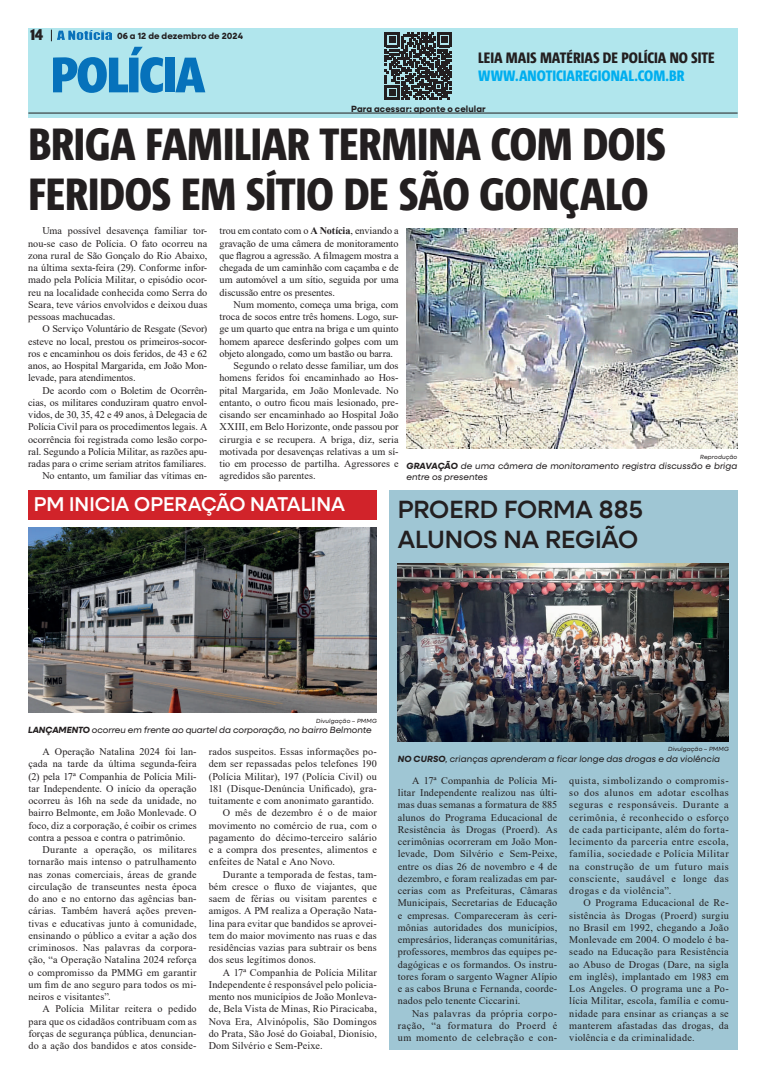
<style>
.page{position:relative;width:766px;height:1078px;background:#fff}
.page>*{position:absolute;margin:0;border:0;box-sizing:border-box;transform-origin:0 0}
.t1{font:700 51px "Prenton RP Cond";letter-spacing:-.01em;color:#0672bb}
.t2{font:800 45px/50px "Corpid Cd";letter-spacing:-.01em;color:#231f20}
.t3{font:500 25px/30px "Neulis Sans";letter-spacing:-.005em;color:#231f20}
.t4{font:500 20px "Neulis Sans";letter-spacing:-.005em;color:#fff}
.t5{font:700 16px "Prenton RP Cond";color:#231f20}
.t6{font:800 15px "Corpid Cd";color:#231f20}
.t7{font:800 15px "Corpid Cd";color:#00aeef}
.t8{font:10.2px/12.2px "Times New Roman";letter-spacing:.01em;color:#231f20;text-align:justify}
.t9{font:10.2px "Times New Roman";letter-spacing:-.01em;color:#231f20}
.t10{font:italic 9px/10.8px "Neulis Sans";letter-spacing:.005em;color:#231f20}
.t11{font:700 9px "Neulis Sans";letter-spacing:.01em;color:#231f20}
.t12{font:italic 6px "Neulis Sans";letter-spacing:.02em;color:#231f20}
.s1{font-weight:700}
</style>
<div class="page">
<div style="left:28px;top:28px;width:709px;height:90px;background:#b1e6ed"></div>
<hr style="left:28px;top:112px;width:709px;height:1px;background:#231f20">
<img style="left:58px;top:30px;width:53px;height:10px">
<div style="left:389px;top:490px;width:348px;height:559px;background:#9fc6d4"></div>
<svg style="left:385px;top:33px;width:67px;height:67px"></svg>
<img style="left:406px;top:228px;width:331px;height:220px">
<div style="left:28px;top:490px;width:349px;height:29px;background:#d1232a"></div>
<img style="left:28px;top:527px;width:349px;height:185px">
<img style="left:397px;top:563px;width:331px;height:178px">
<h3 class="t5" style="left:31px;top:24px;width:14px">14</h3>
<p class="t11" style="left:117px;top:29px;width:127px">06 a 12 de dezembro de 2024</p>
<h1 class="t1" style="left:51px;top:42px;width:155px">POLÍCIA</h1>
<h3 class="t6" style="left:478px;top:50px;width:238px">LEIA MAIS MATÉRIAS DE POLÍCIA NO SITE</h3>
<h3 class="t7" style="left:478px;top:68px;width:208px">WWW.ANOTICIAREGIONAL.COM.BR</h3>
<p class="t11" style="left:351px;top:102px;width:136px">Para acessar: aponte o celular</p>
<h2 class="t2" style="left:28px;top:120px;width:639px">BRIGA FAMILIAR TERMINA COM DOIS<br>FERIDOS EM SÍTIO DE SÃO GONÇALO</h2>
<p class="t8" style="left:28px;top:224px;width:181px;text-indent:14px">Uma possível desavença familiar tor&shy;nou-se caso de Polícia. O fato ocorreu na zona rural de São Gonçalo do Rio Abaixo, na última sexta-feira (29). Conforme infor&shy;mado pela Polícia Militar, o episódio ocor&shy;reu na localidade conhecida como Serra do Seara, teve vários envolvidos e deixou duas pessoas machucadas.</p>
<p class="t8" style="left:28px;top:322px;width:181px;text-indent:14px">O Serviço Voluntário de Resgate (Sevor) esteve no local, prestou os primeiros-socor&shy;ros e encaminhou os dois feridos, de 43 e 62 anos, ao Hospital Margarida, em João Mon&shy;levade, para atendimentos.</p>
<p class="t8" style="left:28px;top:384px;width:181px;text-align:right">De acordo com o Boletim de Ocorrên&shy;cias, os militares conduziram quatro envol&shy;vidos, de 30, 35, 42 e 49 anos, à Delegacia de Polícia Civil para os procedimentos legais. A ocorrência foi registrada como lesão corpo&shy;ral. Segundo a Polícia Militar, as razões apu&shy;radas para o crime seriam atritos familiares.<br>No entanto, um familiar das vítimas en-</p>
<p class="t8" style="left:219px;top:224px;width:181px">trou em contato com o <span class="s1">A Notícia</span>, enviando a gravação de uma câmera de monitoramento que flagrou a agressão. A filmagem mostra a chegada de um caminhão com caçamba e de um automóvel a um sítio, seguida por uma discussão entre os presentes.</p>
<p class="t8" style="left:233px;top:298px;width:166px">Num momento, começa uma briga, com</p>
<p class="t8" style="left:219px;top:310px;width:181px">troca de socos entre três homens. Logo, sur-</p>
<p class="t8" style="left:219px;top:322px;width:181px">ge um quarto que entra na briga e um quinto</p>
<p class="t8" style="left:219px;top:335px;width:181px">homem aparece desferindo golpes com um</p>
<p class="t9" style="left:219px;top:346px;width:175px">objeto alongado, como um bastão ou barra.</p>
<p class="t8" style="left:233px;top:359px;width:166px">Segundo o relato desse familiar, um dos</p>
<p class="t8" style="left:219px;top:371px;width:181px">homens feridos foi encaminhado ao Hos-</p>
<p class="t8" style="left:219px;top:384px;width:181px">pital Margarida, em João Monlevade. No</p>
<p class="t8" style="left:219px;top:396px;width:181px">entanto, o outro ficou mais lesionado, pre-</p>
<p class="t8" style="left:219px;top:408px;width:181px">cisando ser encaminhado ao Hospital João</p>
<p class="t8" style="left:219px;top:420px;width:181px">XXIII, em Belo Horizonte, onde passou por</p>
<p class="t8" style="left:219px;top:433px;width:181px">cirurgia e se recupera. A briga, diz, seria</p>
<p class="t8" style="left:219px;top:445px;width:181px">motivada por desavenças relativas a um sí-</p>
<p class="t8" style="left:219px;top:457px;width:181px">tio em processo de partilha. Agressores e</p>
<p class="t8" style="left:219px;top:469px;width:98px">agredidos são parentes.</p>
<h3 class="t4" style="left:34px;top:489px;width:312px">PM INICIA OPERAÇÃO NATALINA</h3>
<p class="t12" style="left:700px;top:452px;width:39px">Reprodução</p>
<p class="t10" style="left:406px;top:460px;width:332px"><span class="s1">GRAVAÇÃO</span> de uma câmera de monitoramento registra discussão e briga entre os presentes</p>
<h3 class="t3" style="left:397px;top:493px;width:246px">PROERD FORMA 885<br>ALUNOS NA REGIÃO</h3>
<p class="t12" style="left:316px;top:716px;width:62px">Divulgação – PMMG</p>
<p class="t10" style="left:28px;top:724px;width:345px"><span class="s1">LANÇAMENTO</span> ocorreu em frente ao quartel da corporação, no bairro Belmonte</p>
<p class="t8" style="left:28px;top:745px;width:170px;text-indent:14px">A Operação Natalina 2024 foi lan&shy;çada na tarde da última segunda-feira (2) pela 17ª Companhia de Polícia Mili&shy;tar Independente. O início da operação ocorreu às 16h na sede da unidade, no bairro Belmonte, em João Monlevade. O foco, diz a corporação, é coibir os crimes contra a pessoa e contra o patrimônio.</p>
<p class="t8" style="left:28px;top:843px;width:170px;text-indent:14px">Durante a operação, os militares tornarão mais intenso o patrulhamento nas zonas comerciais, áreas de grande circulação de transeuntes nesta época do ano e no entorno das agências ban&shy;cárias. Também haverá ações preven&shy;tivas e educativas junto à comunidade, ensinando o público a evitar a ação dos criminosos. Nas palavras da corpora&shy;ção, “a Operação Natalina 2024 reforça o compromisso da PMMG em garantir um fim de ano seguro para todos os mi&shy;neiros e visitantes”.</p>
<p class="t8" style="left:28px;top:1002px;width:170px;text-indent:14px">A Polícia Militar reitera o pedido para que os cidadãos contribuam com as forças de segurança pública, denuncian&shy;do a ação dos bandidos e atos conside-</p>
<p class="t8" style="left:209px;top:745px;width:170px">rados suspeitos. Essas informações po-</p>
<p class="t8" style="left:209px;top:757px;width:170px">dem ser repassadas pelos telefones 190</p>
<p class="t8" style="left:209px;top:769px;width:170px">(Polícia Militar), 197 (Polícia Civil) ou</p>
<p class="t8" style="left:209px;top:781px;width:170px">181 (Disque-Denúncia Unificado), gra-</p>
<p class="t8" style="left:209px;top:794px;width:167px">tuitamente e com anonimato garantido.</p>
<p class="t8" style="left:223px;top:806px;width:155px">O mês de dezembro é o de maior</p>
<p class="t8" style="left:209px;top:818px;width:170px">movimento no comércio de rua, com o</p>
<p class="t8" style="left:209px;top:830px;width:170px">pagamento do décimo-terceiro salário</p>
<p class="t8" style="left:209px;top:843px;width:170px">e a compra dos presentes, alimentos e</p>
<p class="t8" style="left:209px;top:855px;width:128px">enfeites de Natal e Ano Novo.</p>
<p class="t8" style="left:223px;top:867px;width:155px">Durante a temporada de festas, tam-</p>
<p class="t8" style="left:209px;top:879px;width:170px">bém cresce o fluxo de viajantes, que</p>
<p class="t8" style="left:209px;top:892px;width:170px">saem de férias ou visitam parentes e</p>
<p class="t8" style="left:209px;top:904px;width:170px">amigos. A PM realiza a Operação Nata-</p>
<p class="t8" style="left:209px;top:916px;width:170px">lina para evitar que bandidos se aprovei-</p>
<p class="t8" style="left:209px;top:928px;width:170px">tem do maior movimento nas ruas e das</p>
<p class="t8" style="left:209px;top:941px;width:170px">residências vazias para subtrair os bens</p>
<p class="t8" style="left:209px;top:953px;width:109px">dos seus legítimos donos.</p>
<p class="t8" style="left:223px;top:965px;width:155px">A 17ª Companhia de Polícia Militar</p>
<p class="t8" style="left:209px;top:977px;width:170px">Independente é responsável pelo policia-</p>
<p class="t8" style="left:209px;top:990px;width:170px">mento nos municípios de João Monleva-</p>
<p class="t8" style="left:209px;top:1002px;width:170px">de, Bela Vista de Minas, Rio Piracicaba,</p>
<p class="t8" style="left:209px;top:1014px;width:170px">Nova Era, Alvinópolis, São Domingos</p>
<p class="t8" style="left:209px;top:1026px;width:170px">do Prata, São José do Goiabal, Dionísio,</p>
<p class="t8" style="left:209px;top:1038px;width:115px">Dom Silvério e Sem-Peixe.</p>
<p class="t12" style="left:668px;top:744px;width:62px">Divulgação – PMMG</p>
<p class="t10" style="left:397px;top:752px;width:324px"><span class="s1">NO CURSO</span>, crianças aprenderam a ficar longe das drogas e da violência</p>
<p class="t8" style="left:397px;top:773px;width:161px;text-indent:14px">A 17ª Companhia de Polícia Mi&shy;litar Independente realizou nas últi&shy;mas duas semanas a formatura de 885 alunos do Programa Educacional de Resistência às Drogas (Proerd). As cerimônias ocorreram em João Mon&shy;levade, Dom Silvério e Sem-Peixe, entre os dias 26 de novembro e 4 de dezembro, e foram realizadas em par&shy;cerias com as Prefeituras, Câmaras Municipais, Secretarias de Educação e empresas. Compareceram às ceri&shy;mônias autoridades dos municípios, empresários, lideranças comunitárias, professores, membros das equipes pe&shy;dagógicas e os formandos. Os instru&shy;tores foram o sargento Wagner Alípio e as cabos Bruna e Fernanda, coorde&shy;nados pelo tenente Ciccarini.</p>
<p class="t8" style="left:397px;top:1006px;width:161px;text-indent:14px">Nas palavras da própria corpo&shy;ração, “a formatura do Proerd é um momento de celebração e con-</p>
<p class="t8" style="left:569px;top:773px;width:161px">quista, simbolizando o compromis&shy;so dos alunos em adotar escolhas seguras e responsáveis. Durante a cerimônia, é reconhecido o esforço de cada participante, além do forta&shy;lecimento da parceria entre escola, família, sociedade e Polícia Militar na construção de um futuro mais consciente, saudável e longe das drogas e da violência”.</p>
<p class="t8" style="left:569px;top:896px;width:161px;text-indent:14px">O Programa Educacional de Re&shy;sistência às Drogas (Proerd) surgiu no Brasil em 1992, chegando a João Monlevade em 2004. O modelo é ba&shy;seado na Educação para Resistência ao Abuso de Drogas (Dare, na sigla em inglês), implantado em 1983 em Los Angeles. O programa une a Po&shy;lícia Militar, escola, família e comu&shy;nidade para ensinar as crianças a se manterem afastadas das drogas, da violência e da criminalidade.</p>
</div>
